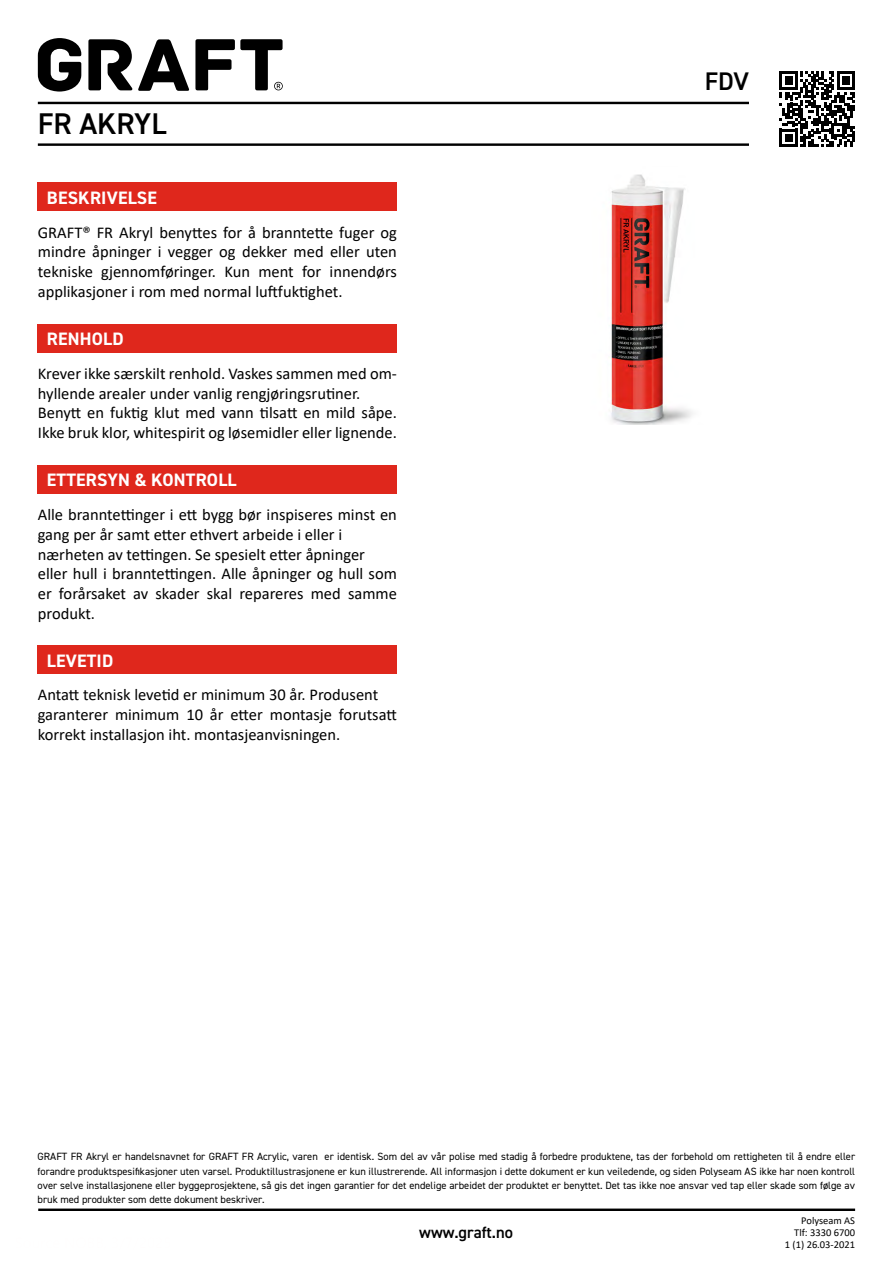
<style>
.page{position:relative;width:893px;height:1263px;background:#fff}
.page>*{position:absolute;margin:0;border:0;box-sizing:border-box;transform-origin:0 0}
.t1{font:600 30px "DIN2014";color:#000}
.t2{font:600 25.5px "DIN2014";color:#000}
.t3{font:700 18px "DIN2014";letter-spacing:.01em;color:#fff}
.t4{font:16.5px/19.8px "Calibri";color:#000}
.t5{font:600 16.5px "DIN2014";color:#000}
.t6{font:10.5px/14.2px "DIN2014";color:#000;text-align:justify}
.t7{font:10.5px/12px "Calibri";color:#000;text-align:right}
</style>
<div class="page">
<hr style="left:38px;top:102px;width:711px;height:2px;background:#000">
<hr style="left:38px;top:143px;width:711px;height:3px;background:#000">
<hr style="left:38px;top:1208px;width:817px;height:3px;background:#000">
<div style="left:38px;top:182px;width:359px;height:29px;background:#df271c"></div>
<div style="left:38px;top:324px;width:359px;height:28px;background:#df271c"></div>
<div style="left:38px;top:645px;width:359px;height:29px;background:#df271c"></div>
<div style="left:38px;top:465px;width:359px;height:29px;background:#df271c"></div>
<svg style="left:38px;top:38px;width:43px;height:54px"></svg>
<svg style="left:88px;top:39px;width:101px;height:52px"></svg>
<svg style="left:195px;top:39px;width:88px;height:51px"></svg>
<img style="left:611px;top:174px;width:82px;height:251px">
<svg style="left:780px;top:72px;width:75px;height:75px"></svg>
<h1 class="t1" style="left:38px;top:104px;width:130px">FR AKRYL</h1>
<p class="t3" style="left:47px;top:186px;width:112px">BESKRIVELSE</p>
<p class="t4" style="left:38px;top:222px;width:361px;text-align:justify">GRAFT® FR Akryl benyttes for å branntette fuger og mindre åpninger i vegger og dekker med eller uten tekniske gjennomføringer. Kun ment for innendørs applikasjoner i rom med normal luftfuktighet.</p>
<p class="t3" style="left:47px;top:327px;width:78px">RENHOLD</p>
<p class="t4" style="left:38px;top:363px;width:361px">Krever ikke særskilt renhold. Vaskes sammen med om&shy;hyllende arealer under vanlig rengjøringsrutiner.<br>Benytt en fuktig klut med vann tilsatt en mild såpe.<br>Ikke bruk klor, whitespirit og løsemidler eller lignende.</p>
<p class="t3" style="left:47px;top:468px;width:191px">ETTERSYN &amp; KONTROLL</p>
<p class="t4" style="left:38px;top:504px;width:361px">Alle branntettinger i ett bygg bør inspiseres minst en gang per år samt etter ethvert arbeide i eller i nærheten av tettingen. Se spesielt etter åpninger eller hull i branntettingen. Alle åpninger og hull som er forårsaket av skader skal repareres med samme produkt.</p>
<p class="t3" style="left:47px;top:648px;width:68px">LEVETID</p>
<p class="t4" style="left:38px;top:684px;width:361px">Antatt teknisk levetid er minimum 30 år. Produsent garanterer minimum 10 år etter montasje forutsatt korrekt installasjon iht. montasjeanvisningen.</p>
<h2 class="t2" style="left:705px;top:65px;width:46px">FDV</h2>
<p class="t6" style="left:38px;top:1149px;width:819px">GRAFT FR Akryl er handelsnavnet for GRAFT FR Acrylic, varen er identisk. Som del av vår polise med stadig å forbedre produktene, tas der forbehold om rettigheten til å endre eller forandre produktspesifikasjoner uten varsel. Produktillustrasjonene er kun illustrerende. All informasjon i dette dokument er kun veiledende, og siden Polyseam AS ikke har noen kontroll over selve installasjonene eller byggeprosjektene, så gis det ingen garantier for det endelige arbeidet der produktet er benyttet. Det tas ikke noe ansvar ved tap eller skade som følge av bruk med produkter som dette dokument beskriver.</p>
<p class="t5" style="left:419px;top:1221px;width:95px">www.graft.no</p>
<p class="t7" style="left:785px;top:1214px;width:72px">Polyseam AS<br>Tlf: 3330 6700<br>1 (1) 26.03-2021</p>
</div>
